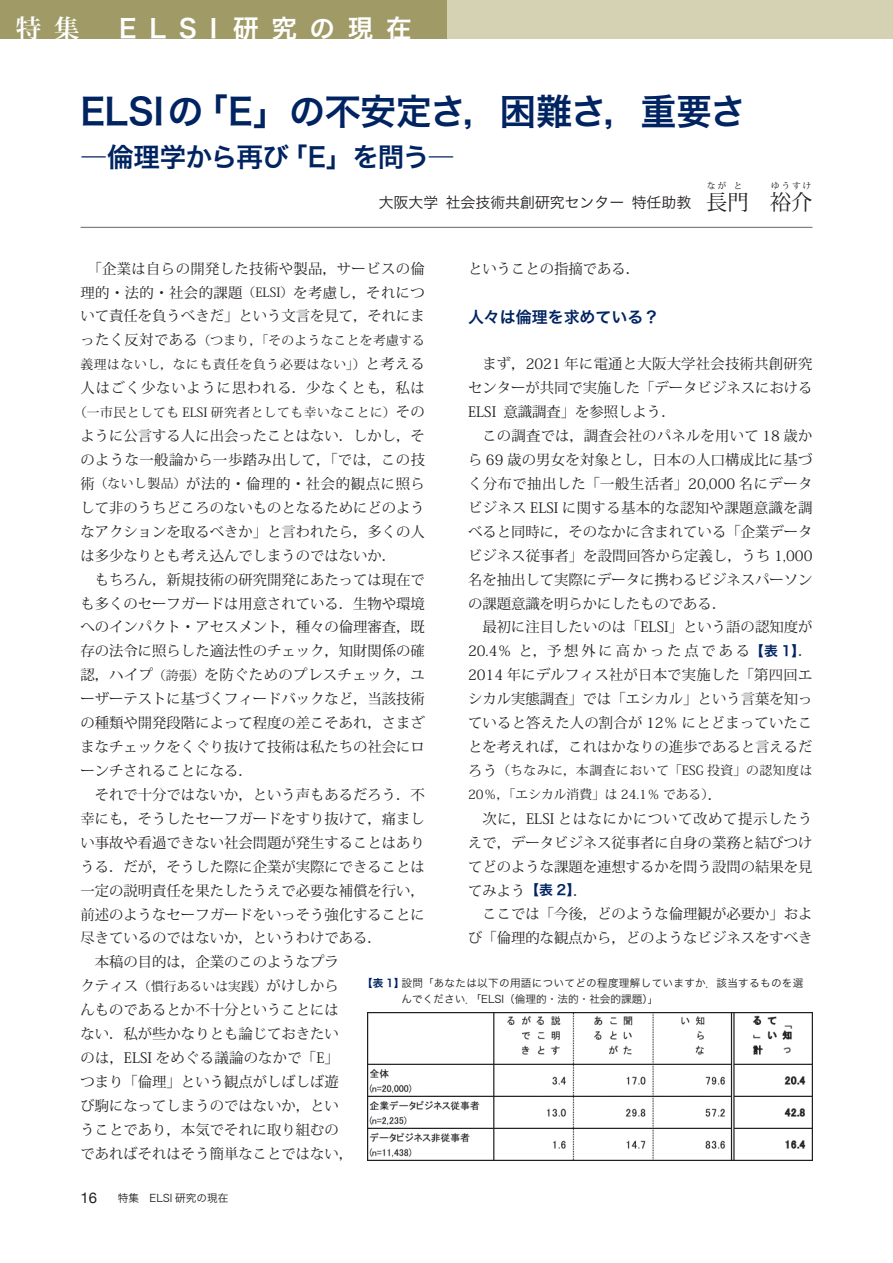
<style>
.page{position:relative;width:893px;height:1263px;background:#fff}
.page>*{position:absolute;margin:0;border:0;box-sizing:border-box;transform-origin:0 0}
.t1{font:36.15px "Hira Kaku Pro W6";letter-spacing:-.015em;color:#002361}
.t2{font:26.55px "Hira Kaku Pro W6";letter-spacing:-.03em;color:#002361}
.t3{font:25.5px "Hira Kaku Pro N W6";letter-spacing:.5em;color:#fff}
.t4{font:700 25.5px "Koz Min Pr 6 N";color:#fff}
.t5{font:21.3px "Koz Min Pr 6 N";color:#231f20}
.t6{font:15.9px "Hira Kaku Pro N W6";color:#002361}
.t7{font:14.85px "Hira Kaku Pro W3";color:#231f20}
.t8{font:14.85px "Helvetica Neue";color:#231f20}
.t9{font:14.4px/23.9px "Koz Min Pr 6 N";color:#231f20}
.t10{font:14.4px "Koz Min Pr 6 N";letter-spacing:.055em;color:#231f20}
.t11{font:12.75px/23.9px "Koz Min Pr 6 N";letter-spacing:.04em;color:#231f20}
.t12{font:12.75px "Koz Min Pr 6 N";letter-spacing:.01em;color:#231f20}
.t13{font:10.65px/15.9px "Hira Kaku Pro W3";letter-spacing:.025em;color:#231f20}
.t14{font:10.65px "Hira Kaku Pro W3";color:#231f20}
.t15{font:9px "Koz Min Pr 6 N";letter-spacing:.175em;color:#231f20}
.s1{font-family:"Koz Min Pr 6 N";font-size:21.3px}
.s2{font-size:12.75px}
.s3{font-size:14.4px}
.s4{font-family:"Hira Kaku Pro W6";font-size:13.8px;color:#002361}
.s5{font-family:"Hira Kaku Pro W6";color:#002361}
</style>
<div class="page">
<div style="left:0;top:0;width:893px;height:38px;background:#d5d2b4"></div>
<div style="left:0;top:0;width:446px;height:38px;background:#a09a67"></div>
<hr style="left:81px;top:227px;width:731px;height:1px;background:#808285">
<img style="left:368px;top:1012px;width:444px;height:148px">
<h3 class="t4" style="left:16px;top:15px;width:65px">特集</h3>
<h3 class="t3" style="left:119px;top:6px;width:332px">ELSI研究の現在　</h3>
<h1 class="t1" style="left:81px;top:79px;width:667px">ELSIの「E」の不安定さ，困難さ，重要さ</h1>
<h2 class="t2" style="left:81px;top:133px;width:375px">―倫理学から再び「E」を問う―</h2>
<p class="t15" style="left:707px;top:181px;width:21px">なが</p>
<p class="t15" style="left:733px;top:181px;width:11px">と</p>
<p class="t15" style="left:771px;top:181px;width:42px">ゆうすけ</p>
<p class="t7" style="left:379px;top:189px;width:350px">大阪大学 社会技術共創研究センター 特任助教　<span class="s1">長</span></p>
<h3 class="t5" style="left:727px;top:190px;width:23px">門</h3>
<h3 class="t5" style="left:770px;top:190px;width:44px">裕介</h3>
<p class="t9" style="left:81px;top:257px;width:346px;text-align:justify">　「企業は自らの開発した技術や製品，サービスの倫理的・法的・社会的課題<span class="s2">（ELSI）</span>を考慮し，それについて責任を負うべきだ」という文言を見て，それにま</p>
<p class="t11" style="left:81px;top:328px;width:346px"><span class="s3">ったく反対である</span>（つまり，「そのようなことを考慮する義理はないし，なにも責任を負う必要はない」）<span class="s3">と考える</span></p>
<p class="t10" style="left:81px;top:380px;width:346px">人はごく少ないように思われる．少なくとも，私は</p>
<p class="t11" style="left:74px;top:400px;width:352px">（一市民としても ELSI 研究者としても幸いなことに）<span class="s3">その</span></p>
<p class="t9" style="left:81px;top:424px;width:346px">ように公言する人に出会ったことはない．しかし，そのような一般論から一歩踏み出して，「では，この技術<span class="s2">（ないし製品）</span>が法的・倫理的・社会的観点に照らして非のうちどころのないものとなるためにどのようなアクションを取るべきか」と言われたら，多くの人は多少なりとも考え込んでしまうのではないか．<br>　もちろん，新規技術の研究開発にあたっては現在でも多くのセーフガードは用意されている．生物や環境へのインパクト・アセスメント，種々の倫理審査，既存の法令に照らした適法性のチェック，知財関係の確認，ハイプ<span class="s2">（誇張）</span>を防ぐためのプレスチェック，ユーザーテストに基づくフィードバックなど，当該技術の種類や開発段階によって程度の差こそあれ，さまざまなチェックをくぐり抜けて技術は私たちの社会にローンチされることになる．<br>　それで十分ではないか，という声もあるだろう．不幸にも，そうしたセーフガードをすり抜けて，痛ましい事故や看過できない社会問題が発生することはありうる．だが，そうした際に企業が実際にできることは一定の説明責任を果たしたうえで必要な補償を行い，前述のようなセーフガードをいっそう強化することに尽きているのではないか，というわけである．</p>
<p class="t9" style="left:468px;top:257px;width:174px">ということの指摘である．</p>
<p class="t6" style="left:468px;top:302px;width:193px">人々は倫理を求めている？</p>
<p class="t9" style="left:468px;top:352px;width:346px">　まず，2021 年に電通と大阪大学社会技術共創研究センターが共同で実施した「データビジネスにおける<br>ELSI 意識調査」を参照しよう．<br>　この調査では，調査会社のパネルを用いて 18 歳から 69 歳の男女を対象とし，日本の人口構成比に基づく分布で抽出した「一般生活者」20,000 名にデータビジネス ELSI に関する基本的な認知や課題意識を調べると同時に，そのなかに含まれている「企業データビジネス従事者」を設問回答から定義し，うち 1,000名を抽出して実際にデータに携わるビジネスパーソンの課題意識を明らかにしたものである．<br>　最初に注目したいのは「ELSI」という語の認知度が<br>20.4％と，予想外に高かった点である<span class="s4">【表1】</span>．<br>2014 年にデルフィス社が日本で実施した「第四回エシカル実態調査」では「エシカル」という言葉を知っていると答えた人の割合が 12％にとどまっていたことを考えれば，これはかなりの進歩であると言えるだ</p>
<p class="t11" style="left:468px;top:759px;width:346px"><span class="s3">ろう</span>（ちなみに，本調査において「ESG 投資」の認知度は<br>20％，「エシカル消費」は 24.1％である）<span class="s3">．</span></p>
<p class="t9" style="left:468px;top:807px;width:346px">　次に，ELSI とはなにかについて改めて提示したうえで，データビジネス従事者に自身の業務と結びつけてどのような課題を連想するかを問う設問の結果を見てみよう<span class="s4">【表 2】</span>．<br>　ここでは「今後，どのような倫理観が必要か」および「倫理的な観点から，どのようなビジネスをすべき</p>
<p class="t9" style="left:81px;top:950px;width:260px">　本稿の目的は，企業のこのようなプラ</p>
<p class="t12" style="left:81px;top:979px;width:260px"><span class="s3">クティス</span>（慣行あるいは実践）<span class="s3">がけしから</span></p>
<p class="t9" style="left:81px;top:998px;width:274px">んものであるとか不十分ということにはない．私が些かなりとも論じておきたいのは，ELSI をめぐる議論のなかで「E」つまり「倫理」という観点がしばしば遊び駒になってしまうのではないか，ということであり，本気でそれに取り組むのであればそれはそう簡単なことではない，</p>
<p class="t8" style="left:81px;top:1187px;width:18px">16</p>
<p class="t14" style="left:118px;top:1189px;width:112px">特集　ELSI 研究の現在</p>
<p class="t13" style="left:402px;top:974px;width:403px;text-indent:-39px"><span class="s5">【表 1】</span>設問「あなたは以下の用語についてどの程度理解していますか．該当するものを選んでください．「ELSI（倫理的・法的・社会的課題）」</p>
</div>
